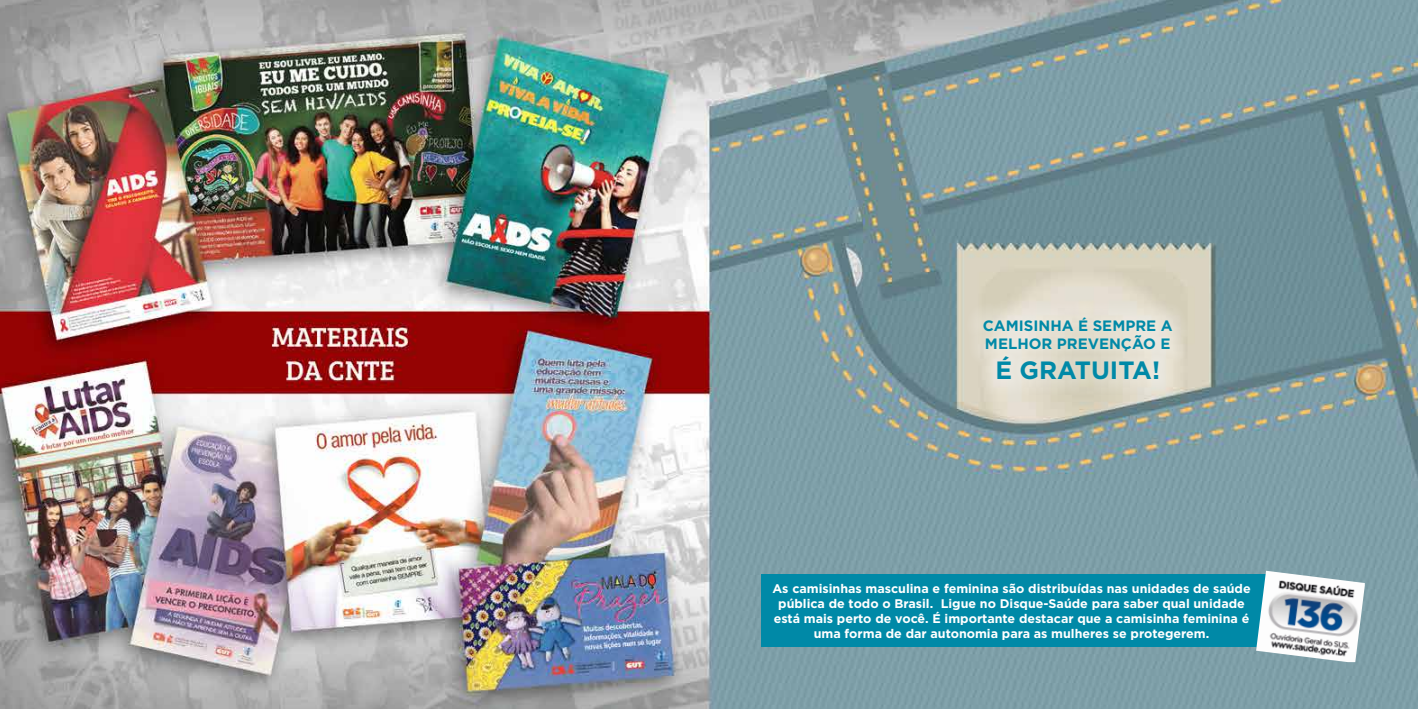
<style>
.page{position:relative;width:1418px;height:709px;background:#fff}
.page>*{position:absolute;margin:0;border:0;box-sizing:border-box;transform-origin:0 0}
.t1{font:700 25px "Gotham";color:#0089a7}
.t2{font:700 15px/18px "Gotham";color:#0089a7}
.t3{font:700 12.5px/15px "Gotham";color:#fff;text-align:center}
</style>
<div class="page">
<img style="left:0;top:0;width:1417px;height:709px">
<div style="left:760px;top:574px;width:515px;height:72px;background:#0089a7"></div>
<img style="left:1255px;top:570px;width:109px;height:92px">
<div style="left:965px;top:299px;width:224px;height:98px;background:#fff;opacity:.58"></div>
<p class="t2" style="left:982px;top:316px;width:191px">CAMISINHA É SEMPRE A<br>MELHOR PREVENÇÃO E</p>
<h1 class="t1" style="left:995px;top:353px;width:166px">É GRATUITA!</h1>
<p class="t3" style="left:772px;top:581px;width:480px">As camisinhas masculina e feminina são distribuídas nas unidades de saúde pública de todo o Brasil. Ligue no Disque-Saúde para saber qual unidade está mais perto de você. É importante destacar que a camisinha feminina é uma forma de dar autonomia para as mulheres se protegerem.</p>
</div>
